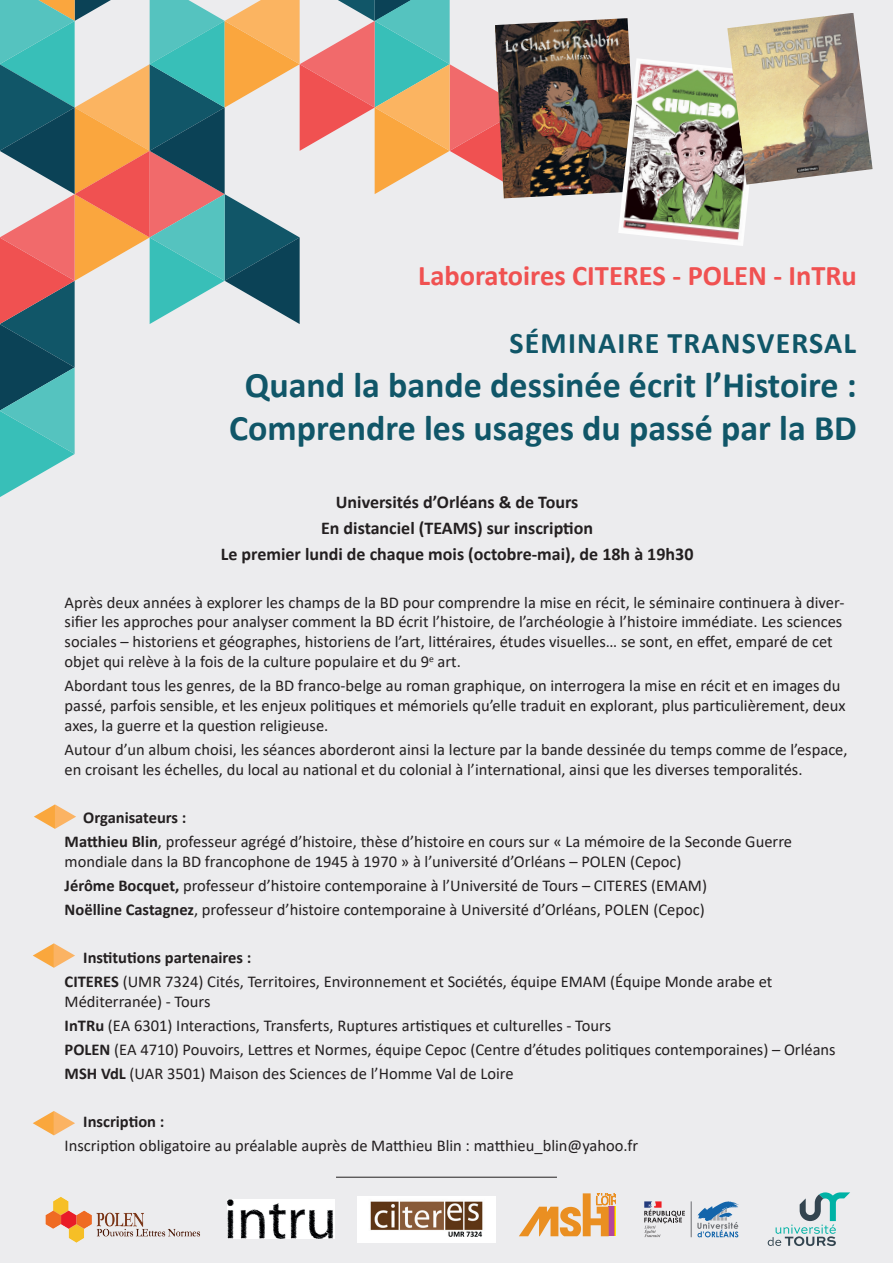
<style>
.page{position:relative;width:893px;height:1263px;background:#ececee}
.page>*{position:absolute;margin:0;border:0;box-sizing:border-box;transform-origin:0 0}
.t1{font:700 36px/43.2px "Calibri";color:#105668;text-align:center}
.t2{font:700 30px "Calibri";letter-spacing:.04em;color:#105668}
.t3{font:700 28.5px "Calibri";color:#f05151}
.t4{font:700 18px/25.8px "Calibri";color:#231f20;text-align:center}
.t5{font:16.5px/24px "Calibri";color:#231f20}
.t6{font:700 16.5px "Calibri";color:#231f20}
.s1{font-weight:700}
</style>
<div class="page">
<svg style="left:0;top:0;width:510px;height:497px"></svg>
<img style="left:45px;top:1197px;width:155px;height:45px">
<svg style="left:34px;top:804px;width:42px;height:25px"></svg>
<svg style="left:33px;top:943px;width:42px;height:25px"></svg>
<svg style="left:33px;top:1111px;width:42px;height:24px"></svg>
<img style="left:228px;top:1199px;width:107px;height:40px">
<img style="left:358px;top:1196px;width:137px;height:46px">
<svg style="left:519px;top:1193px;width:97px;height:43px"></svg>
<hr style="left:336px;top:1177px;width:221px;height:1px;background:#231f20">
<svg style="left:768px;top:1192px;width:82px;height:54px"></svg>
<svg style="left:644px;top:1201px;width:41px;height:36px"></svg>
<svg style="left:697px;top:1201px;width:41px;height:36px"></svg>
<hr style="left:691px;top:1201px;width:1px;height:36px;background:#6b6d71">
<img style="left:495px;top:18px;width:135px;height:180px">
<img style="left:618px;top:58px;width:131px;height:188px">
<img style="left:727px;top:13px;width:146px;height:172px">
<h3 class="t3" style="left:418px;top:255px;width:440px">Laboratoires CITERES - POLEN - InTRu</h3>
<h2 class="t2" style="left:509px;top:322px;width:348px">SÉMINAIRE TRANSVERSAL</h2>
<h1 class="t1" style="left:229px;top:363px;width:629px">Quand la bande dessinée écrit l’Histoire :<br>Comprendre les usages du passé par la BD</h1>
<p class="t4" style="left:221px;top:489px;width:474px">Universités d’Orléans &amp; de Tours<br>En distanciel (TEAMS) sur inscription<br>Le premier lundi de chaque mois (octobre-mai), de 18h à 19h30</p>
<p class="t5" style="left:65px;top:592px;width:781px;line-height:19.8px">Après deux années à explorer les champs de la BD pour comprendre la mise en récit, le séminaire continuera à diver&shy;sifier les approches pour analyser comment la BD écrit l’histoire, de l’archéologie à l’histoire immédiate. Les sciences sociales – historiens et géographes, historiens de l’art, littéraires, études visuelles… se sont, en effet, emparé de cet objet qui relève à la fois de la culture populaire et du 9<sup>e</sup> art.</p>
<p class="t5" style="left:65px;top:675px;width:782px;line-height:19.8px">Abordant tous les genres, de la BD franco-belge au roman graphique, on interrogera la mise en récit et en images du passé, parfois sensible, et les enjeux politiques et mémoriels qu’elle traduit en explorant, plus particulièrement, deux axes, la guerre et la question religieuse.</p>
<p class="t5" style="left:65px;top:739px;width:784px;line-height:19.8px">Autour d’un album choisi, les séances aborderont ainsi la lecture par la bande dessinée du temps comme de l’espace, en croisant les échelles, du local au national et du colonial à l’international, ainsi que les diverses temporalités.</p>
<p class="t5" style="left:65px;top:805px;width:729px;text-indent:19px"><span class="s1">Organisateurs :<br>Matthieu Blin</span>, professeur agrégé d’histoire, thèse d’histoire en cours sur « La mémoire de la Seconde Guerre</p>
<p class="t5" style="left:65px;top:849px;width:644px">mondiale dans la BD francophone de 1945 à 1970 » à l’université d’Orléans – POLEN (Cepoc)<br><span class="s1">Jérôme Bocquet,</span> professeur d’histoire contemporaine à l’Université de Tours – CITERES (EMAM)<br><span class="s1">Noëlline Castagnez</span>, professeur d’histoire contemporaine à Université d’Orléans, POLEN (Cepoc)</p>
<p class="t5" style="left:65px;top:945px;width:709px;text-indent:19px"><span class="s1">Institutions partenaires :<br>CITERES</span> (UMR 7324) Cités, Territoires, Environnement et Sociétés, équipe EMAM (Équipe Monde arabe et</p>
<p class="t5" style="left:65px;top:989px;width:773px">Méditerranée) - Tours<br><span class="s1">InTRu</span> (EA 6301) Interactions, Transferts, Ruptures artistiques et culturelles - Tours<br><span class="s1">POLEN</span> (EA 4710) Pouvoirs, Lettres et Normes, équipe Cepoc (Centre d’études politiques contemporaines) – Orléans <span class="s1">MSH VdL</span> (UAR 3501) Maison des Sciences de l’Homme Val de Loire</p>
<p class="t6" style="left:83px;top:1110px;width:83px">Inscription :</p>
<p class="t5" style="left:65px;top:1133px;width:575px">Inscription obligatoire au préalable auprès de Matthieu Blin : matthieu_blin@yahoo.fr</p>
</div>
